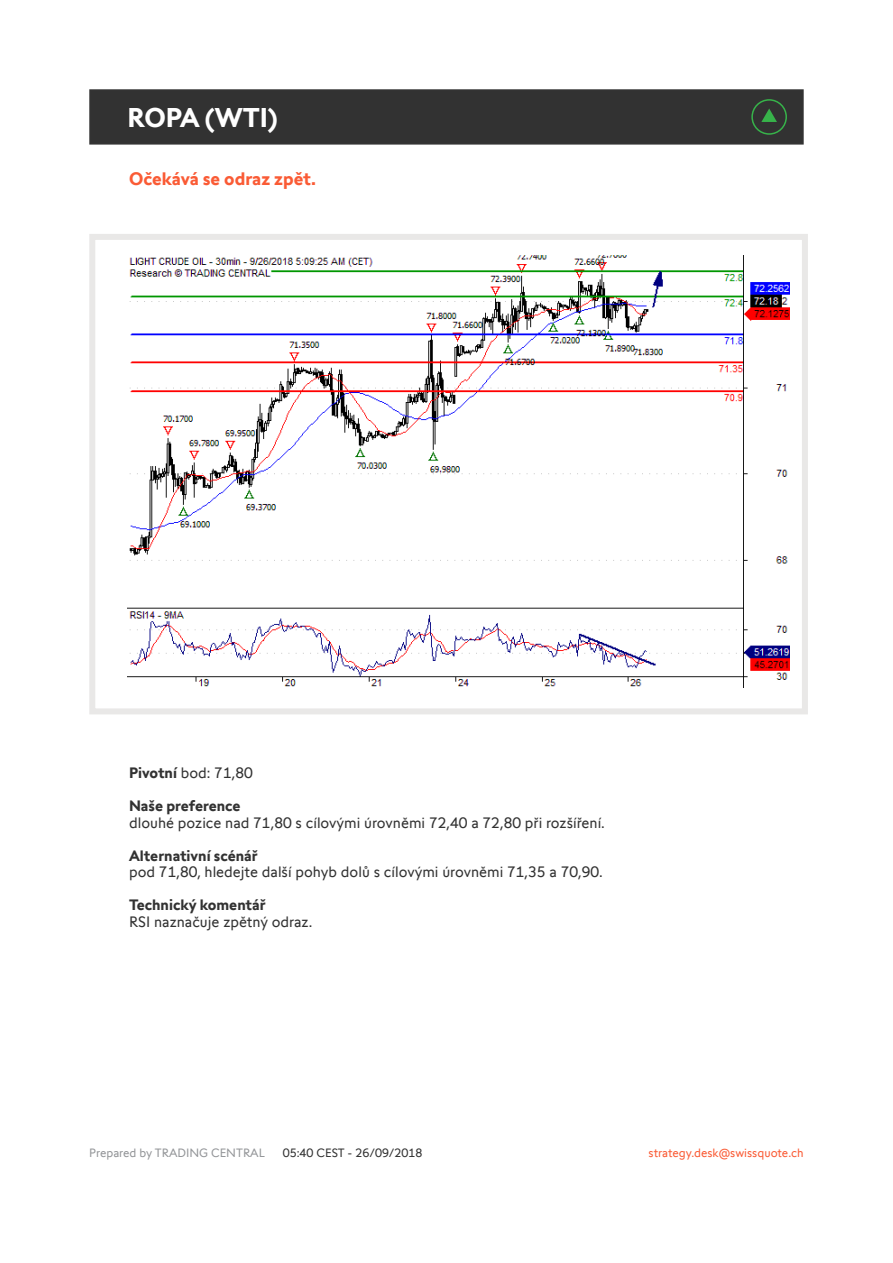
<style>
.page{position:relative;width:893px;height:1263px;background:#fff}
.page>*{position:absolute;margin:0;border:0;box-sizing:border-box;transform-origin:0 0}
.t1{font:700 27px "Swissquote CT";color:#fff}
.t2{font:700 18px "Swissquote CT";color:#fa5b35}
.t3{font:15px "Swissquote CT";color:#323232}
.t4{font:700 15px "Swissquote CT";color:#323232}
.t5{font:12px "Swissquote CT";color:#fa5b35}
.t6{font:12px "Swissquote CT";color:#939598}
.t7{font:12px "Swissquote CT";color:#323232}
.s1{font-weight:700}
</style>
<div class="page">
<div style="left:89px;top:234px;width:719px;height:480px;border:6px solid #e9e8e7"></div>
<div style="left:89px;top:89px;width:715px;height:56px;background:#323232;border:2px solid #323232"></div>
<img style="left:128px;top:255px;width:661px;height:432px">
<svg style="left:751px;top:99px;width:36px;height:36px"></svg>
<h1 class="t1" style="left:128px;top:101px;width:152px">ROPA (WTI)</h1>
<p class="t2" style="left:129px;top:168px;width:188px">Očekává se odraz zpět.</p>
<p class="t3" style="left:129px;top:764px;width:125px"><span class="s1">Pivotní</span> bod: 71,80</p>
<p class="t4" style="left:129px;top:797px;width:113px">Naše preference</p>
<p class="t3" style="left:129px;top:814px;width:477px">dlouhé pozice nad 71,80 s cílovými úrovněmi 72,40 a 72,80 při rozšíření.</p>
<p class="t4" style="left:129px;top:846px;width:130px">Alternativní scénář</p>
<p class="t3" style="left:129px;top:863px;width:475px">pod 71,80, hledejte další pohyb dolů s cílovými úrovněmi 71,35 a 70,90.</p>
<p class="t4" style="left:129px;top:896px;width:138px">Technický komentář</p>
<p class="t3" style="left:129px;top:913px;width:185px">RSI naznačuje zpětný odraz.</p>
<p class="t6" style="left:89px;top:1145px;width:177px">Prepared by TRADING CENTRAL</p>
<p class="t7" style="left:283px;top:1145px;width:141px">05:40 CEST - 26/09/2018</p>
<p class="t5" style="left:649px;top:1145px;width:157px">strategy.desk@swissquote.ch</p>
</div>
